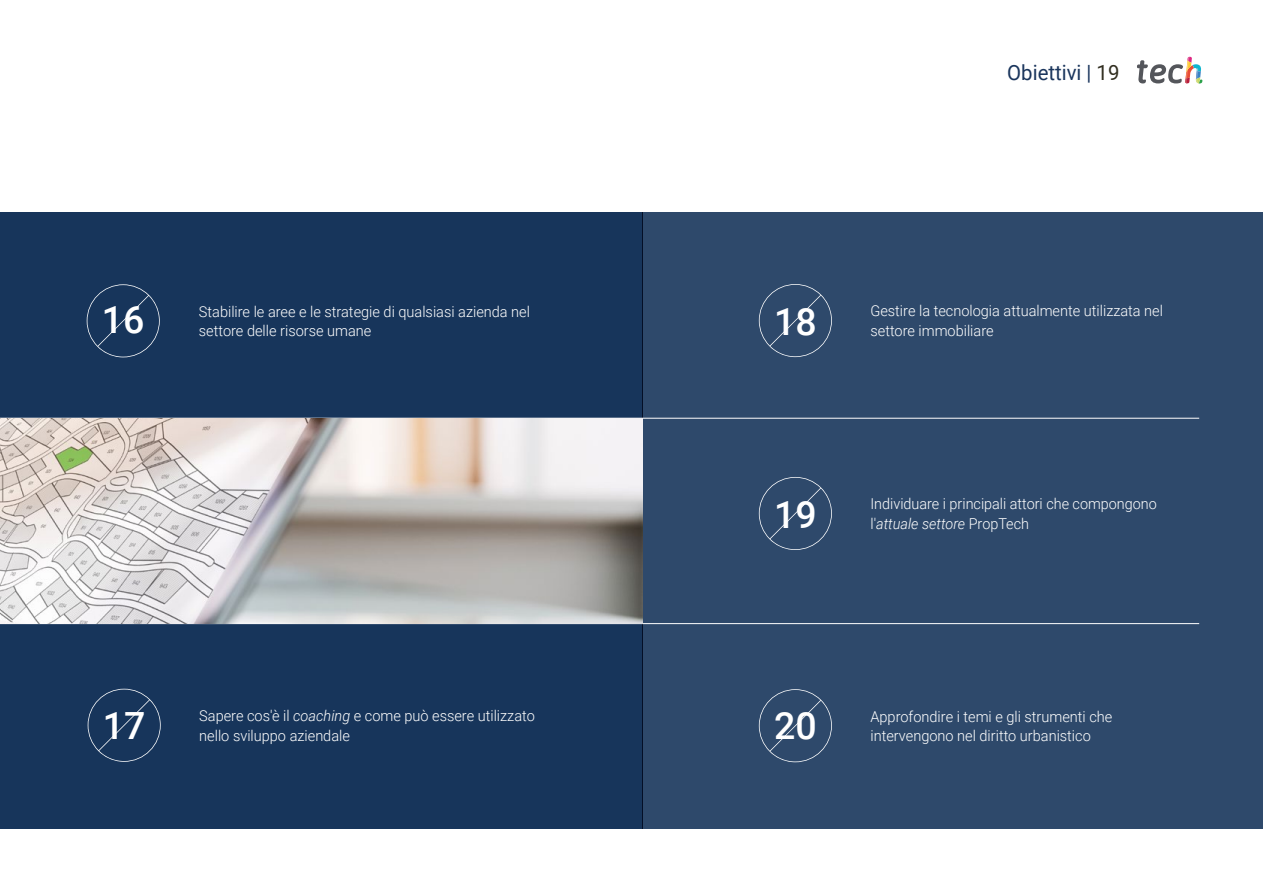
<style>
.page{position:relative;width:1263px;height:893px;background:#fff}
.page>*{position:absolute;margin:0;border:0;box-sizing:border-box;transform-origin:0 0}
.t1{font:500 37.5px "Roboto";color:#fff}
.t2{font:21px "Roboto";color:#1a355c}
.t3{font:300 15px/19.5px "Roboto";color:#fff}
.t4{font:300 15px/19.5px "Roboto";color:#fff;scale:.96 1}
.s1{color:#312e20}
.s2{font-style:italic}
</style>
<div class="page">
<div style="left:0;top:623px;width:642px;height:206px;background:#17355b"></div>
<div style="left:0;top:213px;width:642px;height:205px;background:#17355b"></div>
<div style="left:642px;top:213px;width:621px;height:616px;background:#2e496b"></div>
<svg style="left:87px;top:284px;width:73px;height:73px"></svg>
<svg style="left:88px;top:689px;width:73px;height:73px"></svg>
<svg style="left:759px;top:477px;width:73px;height:73px"></svg>
<svg style="left:759px;top:689px;width:73px;height:73px"></svg>
<hr style="left:0;top:418px;width:1199px;height:1px;background:#fff">
<hr style="left:0;top:623px;width:1199px;height:1px;background:#fff">
<svg style="left:1137px;top:57px;width:65px;height:27px"></svg>
<svg style="left:759px;top:284px;width:73px;height:73px"></svg>
<img style="left:0;top:418px;width:642px;height:205px">
<h2 class="t2" style="left:1007px;top:57px;width:114px">Obiettivi | <span class="s1">19</span></h2>
<h1 class="t1" style="left:102px;top:293px;width:44px">16</h1>
<p class="t3" style="left:199px;top:301px;width:333px">Stabilire le aree e le strategie di qualsiasi azienda nel</p>
<p class="t3" style="left:199px;top:321px;width:174px">settore delle risorse umane</p>
<h1 class="t1" style="left:774px;top:295px;width:44px">18</h1>
<p class="t3" style="left:870px;top:301px;width:294px">Gestire la tecnologia attualmente utilizzata nel</p>
<p class="t3" style="left:870px;top:320px;width:125px">settore immobiliare</p>
<h1 class="t1" style="left:774px;top:488px;width:44px">19</h1>
<p class="t4" style="left:870px;top:494px;width:300px">Individuare i principali attori che compongono l'<span class="s2">attuale settore</span> PropTech</p>
<h1 class="t1" style="left:103px;top:700px;width:44px">17</h1>
<p class="t3" style="left:199px;top:705px;width:337px">Sapere cos'è il <span class="s2">coaching</span> e come può essere utilizzato nello sviluppo aziendale</p>
<p class="t3" style="left:870px;top:706px;width:243px">Approfondire i temi e gli strumenti che intervengono nel diritto urbanistico</p>
<h1 class="t1" style="left:774px;top:699px;width:44px">20</h1>
</div>
